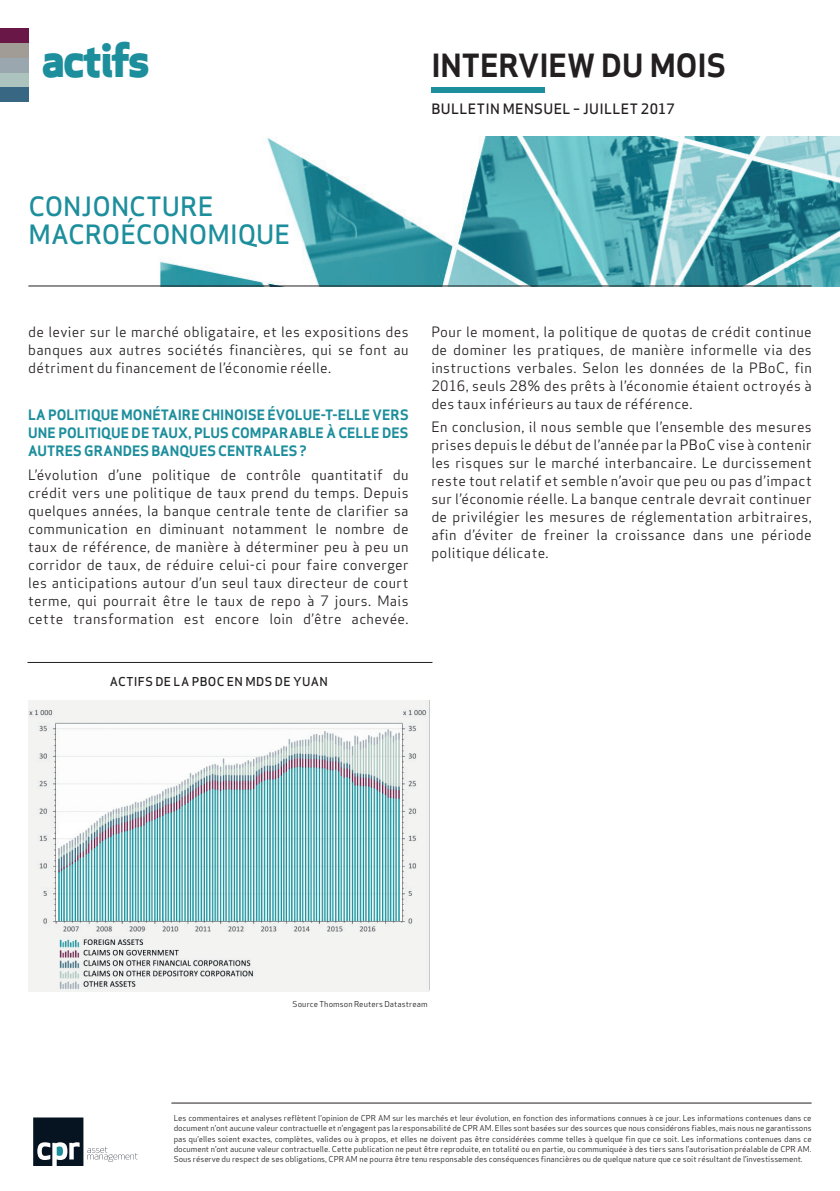
<style>
.page{position:relative;width:840px;height:1191px;background:#fff}
.page>*{position:absolute;margin:0;border:0;box-sizing:border-box;transform-origin:0 0}
.t1{font:800 46px "Apex Sans";letter-spacing:-.06em;color:#1c8e9c}
.t2{font:700 31.2px "Apex Sans";letter-spacing:-.005em;color:#231f20}
.t3{font:500 26px/28px "Apex Sans";color:#1c8e9c}
.t4{font:14px/18px "Apex Sans";letter-spacing:.025em;color:#231f20;text-align:justify}
.t5{font:700 14px/18px "Apex Sans";letter-spacing:.005em;color:#1c8e9c;text-align:justify}
.t6{font:500 14px "Apex Sans";letter-spacing:.03em;color:#231f20}
.t7{font:500 12px "Apex Sans";letter-spacing:.03em;color:#231f20}
.t8{font:8px/10px "Apex Sans";color:#231f20;text-align:justify}
</style>
<div class="page">
<img style="left:28px;top:700px;width:401px;height:291px">
<img style="left:28px;top:136px;width:811px;height:150px">
<div style="left:431px;top:88px;width:113px;height:5px;background:#1c8e9c"></div>
<div style="left:0;top:28px;width:28px;height:15px;background:#691746"></div>
<div style="left:0;top:87px;width:28px;height:15px;background:#376782"></div>
<div style="left:0;top:73px;width:28px;height:14px;background:#acc3be"></div>
<div style="left:0;top:58px;width:28px;height:15px;background:#9aa7af"></div>
<div style="left:0;top:43px;width:28px;height:15px;background:#a19d96"></div>
<svg style="left:33px;top:1117px;width:104px;height:48px"></svg>
<hr style="left:171px;top:1102px;width:640px;height:1px;background:#231f20">
<hr style="left:28px;top:286px;width:783px;height:1px;background:#231f20">
<hr style="left:27px;top:662px;width:405px;height:1px;background:#231f20">
<h1 class="t1" style="left:41px;top:30px;width:111px">actifs</h1>
<h2 class="t2" style="left:431px;top:46px;width:296px">INTERVIEW DU MOIS</h2>
<p class="t6" style="left:431px;top:97px;width:245px">BULLETIN MENSUEL – JUILLET 2017</p>
<h3 class="t3" style="left:28px;top:189px;width:263px">CONJONCTURE<br>MACROÉCONOMIQUE</h3>
<p class="t4" style="left:28px;top:321px;width:382px">de levier sur le marché obligataire, et les expositions des banques aux autres sociétés financières, qui se font au détriment du financement de l’économie réelle.</p>
<p class="t5" style="left:28px;top:406px;width:382px">LA POLITIQUE MONÉTAIRE CHINOISE ÉVOLUE-T-ELLE VERS UNE POLITIQUE DE TAUX, PLUS COMPARABLE À CELLE DES AUTRES GRANDES BANQUES CENTRALES ?</p>
<p class="t4" style="left:28px;top:464px;width:382px">L’évolution d’une politique de contrôle quantitatif du crédit vers une politique de taux prend du temps. Depuis quelques années, la banque centrale tente de clarifier sa communication en diminuant notamment le nombre de taux de référence, de manière à déterminer peu à peu un corridor de taux, de réduire celui-ci pour faire converger les anticipations autour d’un seul taux directeur de court terme, qui pourrait être le taux de repo à 7 jours. Mais cette transformation est encore loin d’être achevée.</p>
<p class="t7" style="left:110px;top:671px;width:219px">ACTIFS DE LA PBOC EN MDS DE YUAN</p>
<p class="t4" style="left:431px;top:321px;width:382px">Pour le moment, la politique de quotas de crédit continue de dominer les pratiques, de manière informelle via des instructions verbales. Selon les données de la PBoC, fin 2016, seuls 28% des prêts à l’économie étaient octroyés à des taux inférieurs au taux de référence.</p>
<p class="t4" style="left:431px;top:417px;width:382px">En conclusion, il nous semble que l’ensemble des mesures prises depuis le début de l’année par la PBoC vise à contenir les risques sur le marché interbancaire. Le durcissement reste tout relatif et semble n’avoir que peu ou pas d’impact sur l’économie réelle. La banque centrale devrait continuer de privilégier les mesures de réglementation arbitraires, afin d’éviter de freiner la croissance dans une période politique délicate.</p>
<p class="t8" style="left:292px;top:998px;width:137px">Source Thomson Reuters Datastream</p>
<p class="t8" style="left:173px;top:1112px;width:639px">Les commentaires et analyses reflètent l’opinion de CPR AM sur les marchés et leur évolution, en fonction des informations connues à ce jour. Les informations contenues dans ce document n’ont aucune valeur contractuelle et n’engagent pas la responsabilité de CPR AM. Elles sont basées sur des sources que nous considérons fiables, mais nous ne garantissons pas qu’elles soient exactes, complètes, valides ou à propos, et elles ne doivent pas être considérées comme telles à quelque fin que ce soit. Les informations contenues dans ce document n’ont aucune valeur contractuelle. Cette publication ne peut être reproduite, en totalité ou en partie, ou communiquée à des tiers sans l’autorisation préalable de CPR AM.<br>Sous réserve du respect de ses obligations, CPR AM ne pourra être tenu responsable des conséquences financières ou de quelque nature que ce soit résultant de l’investissement.</p>
</div>
